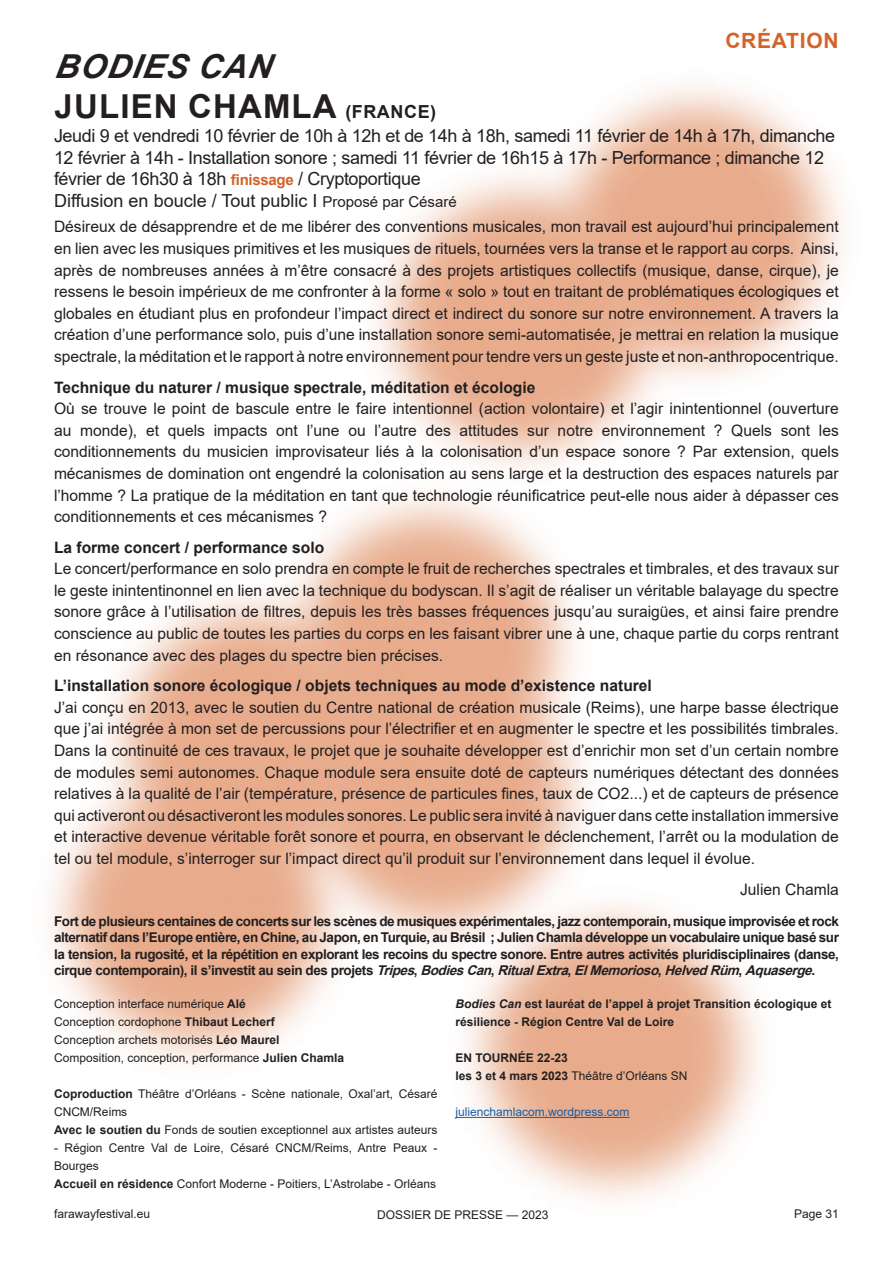
<style>
.page{position:relative;width:893px;height:1263px;background:#fff}
.page>*{position:absolute;margin:0;border:0;box-sizing:border-box;transform-origin:0 0}
.t1{font:700 33px/39.6px "Arial";letter-spacing:.035em;color:#231f20}
.t2{font:700 21px "Arial";letter-spacing:.035em;color:#d46229}
.t3{font:18px/21.6px "Arial";letter-spacing:-.02em;color:#231f20}
.t4{font:15.75px/21.6px "Arial";color:#231f20;text-align:justify}
.t5{font:700 15.75px "Arial";color:#231f20}
.t6{font:700 13.5px/16.2px "Arial";letter-spacing:-.03em;color:#231f20;text-align:justify}
.t7{font:12px/18px "Arial";color:#231f20}
.t8{font:700 12px/18px "Arial";color:#231f20}
.t9{font:12px "Arial";color:#175d9e}
.s1{font-style:italic}
.s2{font-size:18px}
.s3{font-weight:700;font-size:15px;color:#d46229}
.s4{font-size:15px}
.s5{font-weight:700}
.s6{font-weight:400}
</style>
<div class="page">
<img style="left:105px;top:562px;width:325px;height:355px">
<img style="left:49px;top:738px;width:325px;height:325px">
<img style="left:436px;top:874px;width:325px;height:326px">
<hr style="left:455px;top:1117px;width:175px;height:1px;background:#175d9e">
<h2 class="t2" style="left:725px;top:25px;width:115px">CRÉATION</h2>
<h1 class="t1" style="left:55px;top:47px;width:383px"><span class="s1">BODIES CAN<br></span>JULIEN CHAMLA <span class="s2">(FRANCE)</span></h1>
<p class="t3" style="left:54px;top:125px;width:783px">Jeudi 9 et vendredi 10 février de 10h à 12h et de 14h à 18h, samedi 11 février de 14h à 17h, dimanche 12 février à 14h - Installation sonore ; samedi 11 février de 16h15 à 17h - Performance ; dimanche 12 février de 16h30 à 18h <span class="s3">finissage</span> / Cryptoportique<br>Diffusion en boucle / Tout public I <span class="s4">Proposé par Césaré</span></p>
<p class="t4" style="left:54px;top:216px;width:786px">Désireux de désapprendre et de me libérer des conventions musicales, mon travail est aujourd’hui principalement en lien avec les musiques primitives et les musiques de rituels, tournées vers la transe et le rapport au corps. Ainsi, après de nombreuses années à m’être consacré à des projets artistiques collectifs (musique, danse, cirque), je ressens le besoin impérieux de me confronter à la forme « solo » tout en traitant de problématiques écologiques et globales en étudiant plus en profondeur l’impact direct et indirect du sonore sur notre environnement. A travers la création d’une performance solo, puis d’une installation sonore semi-automatisée, je mettrai en relation la musique spectrale, la méditation et le rapport à notre environnement pour tendre vers un geste juste et non-anthropocentrique.</p>
<p class="t5" style="left:54px;top:376px;width:483px">Technique du naturer / musique spectrale, méditation et écologie</p>
<p class="t4" style="left:54px;top:398px;width:786px">Où se trouve le point de bascule entre le faire intentionnel (action volontaire) et l’agir inintentionnel (ouverture au monde), et quels impacts ont l’une ou l’autre des attitudes sur notre environnement ? Quels sont les conditionnements du musicien improvisateur liés à la colonisation d’un espace sonore ? Par extension, quels mécanismes de domination ont engendré la colonisation au sens large et la destruction des espaces naturels par l’homme ? La pratique de la méditation en tant que technologie réunificatrice peut-elle nous aider à dépasser ces conditionnements et ces mécanismes ?</p>
<p class="t5" style="left:54px;top:536px;width:272px">La forme concert / performance solo</p>
<p class="t4" style="left:54px;top:558px;width:786px">Le concert/performance en solo prendra en compte le fruit de recherches spectrales et timbrales, et des travaux sur le geste inintentinonnel en lien avec la technique du bodyscan. Il s’agit de réaliser un véritable balayage du spectre sonore grâce à l’utilisation de filtres, depuis les très basses fréquences jusqu’au suraigües, et ainsi faire prendre conscience au public de toutes les parties du corps en les faisant vibrer une à une, chaque partie du corps rentrant en résonance avec des plages du spectre bien précises.</p>
<p class="t5" style="left:54px;top:675px;width:599px">L’installation sonore écologique / objets techniques au mode d’existence naturel</p>
<p class="t4" style="left:54px;top:696px;width:786px">J’ai conçu en 2013, avec le soutien du Centre national de création musicale (Reims), une harpe basse électrique que j’ai intégrée à mon set de percussions pour l’électrifier et en augmenter le spectre et les possibilités timbrales.<br>Dans la continuité de ces travaux, le projet que je souhaite développer est d’enrichir mon set d’un certain nombre de modules semi autonomes. Chaque module sera ensuite doté de capteurs numériques détectant des données relatives à la qualité de l’air (température, présence de particules fines, taux de CO2...) et de capteurs de présence qui activeront ou désactiveront les modules sonores. Le public sera invité à naviguer dans cette installation immersive et interactive devenue véritable forêt sonore et pourra, en observant le déclenchement, l’arrêt ou la modulation de tel ou tel module, s’interroger sur l’impact direct qu’il produit sur l’environnement dans lequel il évolue.</p>
<p class="t4" style="left:740px;top:878px;width:100px">Julien Chamla</p>
<p class="t6" style="left:54px;top:913px;width:786px">Fort de plusieurs centaines de concerts sur les scènes de musiques expérimentales, jazz contemporain, musique improvisée et rock alternatif dans l’Europe entière, en Chine, au Japon, en Turquie, au Brésil ; Julien Chamla développe un vocabulaire unique basé sur la tension, la rugosité, et la répétition en explorant les recoins du spectre sonore. Entre autres activités pluridisciplinaires (danse, c i r q u e c o n t e m p o r a i n ) , i l s ’ i n v e s t i t a u s e i n d e s p r oj e t s <span class="s1">Tripes</span>, <span class="s1">BodiesCan</span>, <span class="s1">RitualExtra</span>, <span class="s1">ElMemorioso</span>, <span class="s1">HelvedRüm</span>, <span class="s1">Aquaserge</span>.</p>
<p class="t7" style="left:54px;top:995px;width:292px">Conception interface numérique <span class="s5">Alé<br></span>Conception cordophone <span class="s5">Thibaut Lecherf<br></span>Conception archets motorisés <span class="s5">Léo Maurel </span>Composition, conception, performance <span class="s5">Julien Chamla</span></p>
<p class="t7" style="left:54px;top:1085px;width:385px"><span class="s5">Coproduction</span> Théâtre d’Orléans - Scène nationale, Oxal’art, Césaré<br>CNCM/Reims<br><span class="s5">Avec le soutien du</span> Fonds de soutien exceptionnel aux artistes auteurs</p>
<p class="t7" style="left:54px;top:1139px;width:385px">- Région Centre Val de Loire, Césaré CNCM/Reims, Antre Peaux -<br>Bourges<br><span class="s5">Accueil en résidence</span> Confort Moderne - Poitiers, L’Astrolabe - Orléans</p>
<p class="t8" style="left:455px;top:995px;width:378px"><span class="s1">Bodies Can</span> est lauréat de l’appel à projet Transition écologique et résilience - Région Centre Val de Loire</p>
<p class="t8" style="left:455px;top:1049px;width:234px">EN TOURNÉE 22-23<br>les 3 et 4 mars 2023 <span class="s6">Théâtre d’Orléans SN</span></p>
<p class="t9" style="left:455px;top:1104px;width:176px">julienchamlacom.wordpress.com</p>
<p class="t7" style="left:54px;top:1204px;width:98px">farawayfestival.eu</p>
<p class="t7" style="left:377px;top:1206px;width:173px">DOSSIER DE PRESSE — 2023</p>
<p class="t7" style="left:794px;top:1205px;width:46px">Page 31</p>
</div>
